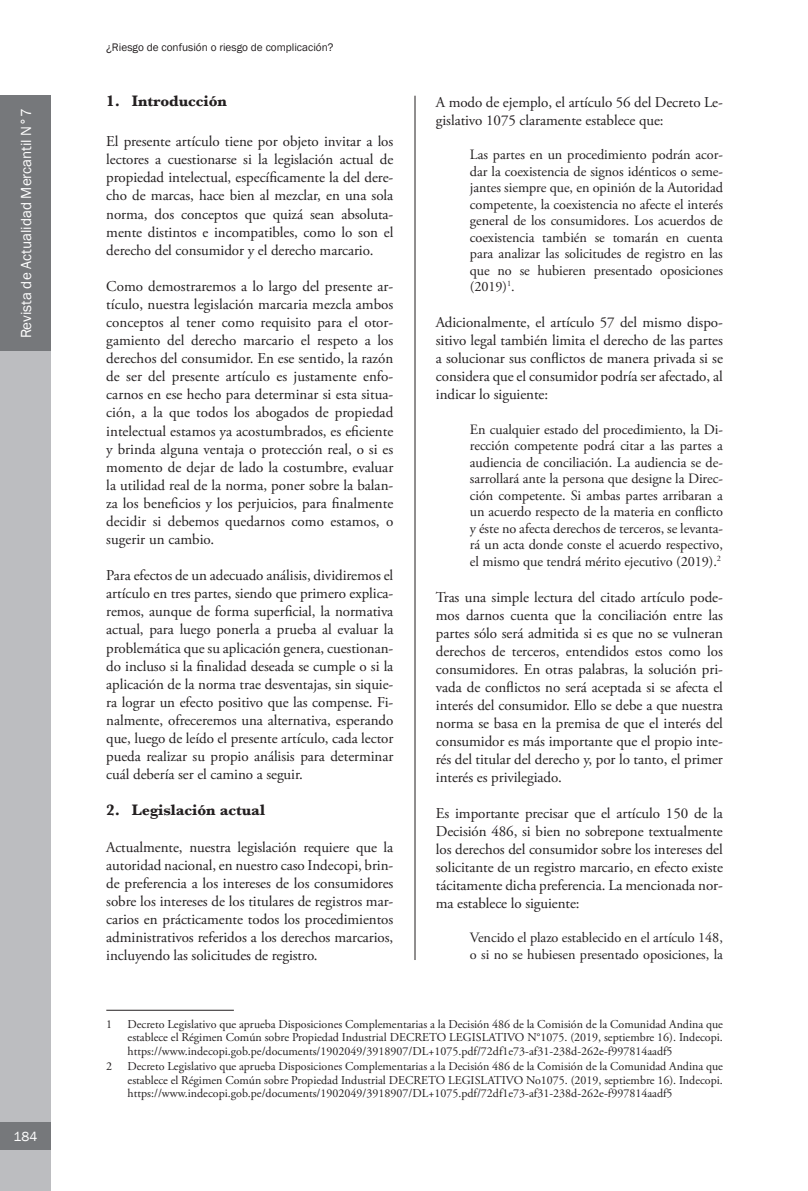
<style>
.page{position:relative;width:808px;height:1191px;background:#fff}
.page>*{position:absolute;margin:0;border:0;box-sizing:border-box;transform-origin:0 0}
.t1{font:700 15.75px "Baskerville MT Std";letter-spacing:-.005em;color:#231f20}
.t2{font:15px/18px "Adobe Garamond Pro";letter-spacing:-.005em;color:#231f20;text-align:justify}
.t3{font:15px "Franklin Gothic";color:#fff}
.t4{font:14.25px/16.5px "Adobe Garamond Pro";letter-spacing:-.005em;color:#231f20;text-align:justify}
.t5{font:13.5px "Franklin Gothic";color:#fff}
.t6{font:12px/13.5px "Adobe Garamond Pro";color:#231f20;text-align:justify}
.t7{font:11.25px "Franklin Gothic";color:#231f20}
</style>
<div class="page">
<div style="left:0;top:96px;width:51px;height:255px;background:#76787b"></div>
<div style="left:0;top:351px;width:51px;height:840px;background:#bcbdc0"></div>
<div style="left:0;top:1122px;width:51px;height:27px;background:#76787b"></div>
<hr style="left:415px;top:96px;width:1px;height:864px;background:#231f20">
<hr style="left:106px;top:1010px;width:128px;height:1px;background:#231f20">
<p class="t3" style="left:17px;top:338px;width:232px;rotate:-90deg">Revista de Actualidad Mercantil N°7</p>
<p class="t5" style="left:14px;top:1127px;width:25px">184</p>
<p class="t7" style="left:106px;top:40px;width:229px">¿Riesgo de confusión o riesgo de complicación?</p>
<p class="t1" style="left:106px;top:92px;width:122px">1. Introducción</p>
<p class="t2" style="left:106px;top:133px;width:289px">El presente artículo tiene por objeto invitar a los lectores a cuestionarse si la legislación actual de propiedad intelectual, específicamente la del dere&shy;cho de marcas, hace bien al mezclar, en una sola norma, dos conceptos que quizá sean absoluta&shy;mente distintos e incompatibles, como lo son el derecho del consumidor y el derecho marcario.</p>
<p class="t2" style="left:106px;top:278px;width:289px">Como demostraremos a lo largo del presente ar&shy;tículo, nuestra legislación marcaria mezcla ambos conceptos al tener como requisito para el otor&shy;gamiento del derecho marcario el respeto a los derechos del consumidor. En ese sentido, la razón de ser del presente artículo es justamente enfo&shy;carnos en ese hecho para determinar si esta situa&shy;ción, a la que todos los abogados de propiedad intelectual estamos ya acostumbrados, es eficiente y brinda alguna ventaja o protección real, o si es momento de dejar de lado la costumbre, evaluar la utilidad real de la norma, poner sobre la balan&shy;za los beneficios y los perjuicios, para finalmente decidir si debemos quedarnos como estamos, o sugerir un cambio.</p>
<p class="t2" style="left:106px;top:567px;width:289px">Para efectos de un adecuado análisis, dividiremos el artículo en tres partes, siendo que primero explica&shy;remos, aunque de forma superficial, la normativa actual, para luego ponerla a prueba al evaluar la problemática que su aplicación genera, cuestionan&shy;do incluso si la finalidad deseada se cumple o si la aplicación de la norma trae desventajas, sin siquie&shy;ra lograr un efecto positivo que las compense. Fi&shy;nalmente, ofreceremos una alternativa, esperando que, luego de leído el presente artículo, cada lector pueda realizar su propio análisis para determinar cuál debería ser el camino a seguir.</p>
<p class="t1" style="left:106px;top:801px;width:160px">2. Legislación actual</p>
<p class="t2" style="left:106px;top:838px;width:289px">Actualmente, nuestra legislación requiere que la autoridad nacional, en nuestro caso Indecopi, brin&shy;de preferencia a los intereses de los consumidores sobre los intereses de los titulares de registros mar&shy;carios en prácticamente todos los procedimientos administrativos referidos a los derechos marcarios, incluyendo las solicitudes de registro.</p>
<p class="t2" style="left:436px;top:93px;width:289px">A modo de ejemplo, el artículo 56 del Decreto Le&shy;gislativo 1075 claramente establece que:</p>
<p class="t4" style="left:470px;top:147px;width:255px">Las partes en un procedimiento podrán acor&shy;dar la coexistencia de signos idénticos o seme&shy;jantes siempre que, en opinión de la Autoridad competente, la coexistencia no afecte el interés general de los consumidores. Los acuerdos de coexistencia también se tomarán en cuenta para analizar las solicitudes de registro en las que no se hubieren presentado oposiciones (2019)<sup>1</sup>.</p>
<p class="t2" style="left:436px;top:314px;width:289px">Adicionalmente, el artículo 57 del mismo dispo&shy;sitivo legal también limita el derecho de las partes a solucionar sus conflictos de manera privada si se considera que el consumidor podría ser afectado, al indicar lo siguiente:</p>
<p class="t4" style="left:470px;top:421px;width:255px">En cualquier estado del procedimiento, la Di&shy;rección competente podrá citar a las partes a audiencia de conciliación. La audiencia se de&shy;sarrollará ante la persona que designe la Direc&shy;ción competente. Si ambas partes arribaran a un acuerdo respecto de la materia en conflicto y éste no afecta derechos de terceros, se levanta&shy;rá un acta donde conste el acuerdo respectivo, el mismo que tendrá mérito ejecutivo (2019).<sup>2</sup></p>
<p class="t2" style="left:436px;top:588px;width:289px">Tras una simple lectura del citado artículo pode&shy;mos darnos cuenta que la conciliación entre las partes sólo será admitida si es que no se vulneran derechos de terceros, entendidos estos como los consumidores. En otras palabras, la solución pri&shy;vada de conflictos no será aceptada si se afecta el interés del consumidor. Ello se debe a que nuestra norma se basa en la premisa de que el interés del consumidor es más importante que el propio inte&shy;rés del titular del derecho y, por lo tanto, el primer interés es privilegiado.</p>
<p class="t2" style="left:436px;top:804px;width:289px">Es importante precisar que el artículo 150 de la Decisión 486, si bien no sobrepone textualmente los derechos del consumidor sobre los intereses del solicitante de un registro marcario, en efecto existe tácitamente dicha preferencia. La mencionada nor&shy;ma establece lo siguiente:</p>
<p class="t4" style="left:470px;top:930px;width:255px">Vencido el plazo establecido en el artículo 148, o si no se hubiesen presentado oposiciones, la</p>
<p class="t6" style="left:106px;top:1017px;width:7px">1</p>
<p class="t6" style="left:128px;top:1017px;width:597px">Decreto Legislativo que aprueba Disposiciones Complementarias a la Decisión 486 de la Comisión de la Comunidad Andina que establece el Régimen Común sobre Propiedad Industrial DECRETO LEGISLATIVO N°1075. (2019, septiembre 16). Indecopi. https://www.indecopi.gob.pe/documents/1902049/3918907/DL+1075.pdf/72df1e73-af31-238d-262e-f997814aadf5</p>
<p class="t6" style="left:106px;top:1060px;width:7px">2</p>
<p class="t6" style="left:128px;top:1060px;width:597px">Decreto Legislativo que aprueba Disposiciones Complementarias a la Decisión 486 de la Comisión de la Comunidad Andina que establece el Régimen Común sobre Propiedad Industrial DECRETO LEGISLATIVO No1075. (2019, septiembre 16). Indecopi. https://www.indecopi.gob.pe/documents/1902049/3918907/DL+1075.pdf/72df1e73-af31-238d-262e-f997814aadf5</p>
</div>
